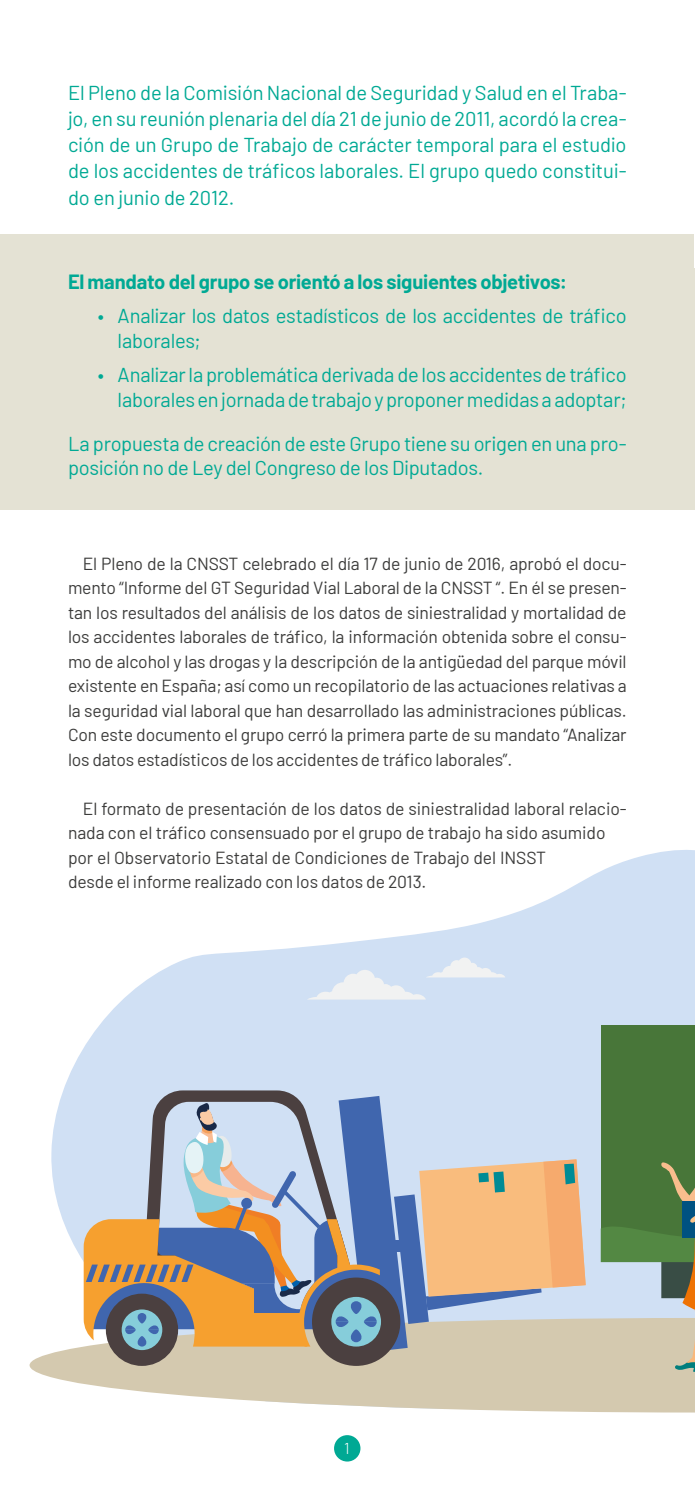
<style>
.page{position:relative;width:695px;height:1489px;background:#fff}
.page>*{position:absolute;margin:0;border:0;box-sizing:border-box;transform-origin:0 0}
.t1{font:20.12px/26.2px "Barlow";letter-spacing:-.015em;color:#00a994}
.t2{font:700 20.12px "Barlow";letter-spacing:-.015em;color:#00a994}
.t3{font:17.5px/24.5px "Barlow";letter-spacing:-.005em;color:#3c3c3b;text-align:justify}
.t4{font:300 15.75px "Barlow";color:#fff}
</style>
<div class="page">
<div style="left:0;top:234px;width:693px;height:88px;background:#e4e2d4"></div>
<div style="left:0;top:268px;width:694px;height:113px;background:#e4e2d4"></div>
<div style="left:0;top:327px;width:694px;height:113px;background:#e4e2d4"></div>
<div style="left:0;top:396px;width:694px;height:113px;background:#e4e2d4"></div>
<div style="left:334px;top:1434px;width:26px;height:27px;background:#00a994;border-radius:50%"></div>
<svg style="left:51px;top:850px;width:643px;height:467px;fill:#d0e0f4"></svg>
<svg style="left:30px;top:1317px;width:664px;height:95px;fill:#d4c9af"></svg>
<div style="left:312px;top:1277px;width:88px;height:88px;background:#4b4040;border-radius:50%"></div>
<div style="left:106px;top:1293px;width:72px;height:72px;background:#4b4040;border-radius:50%"></div>
<svg style="left:84px;top:1090px;width:501px;height:262px;background:#b4aeaa"></svg>
<svg style="left:600px;top:1025px;width:94px;height:346px;background:#719167"></svg>
<svg style="left:307px;top:957px;width:198px;height:42px"></svg>
<p class="t1" style="left:68px;top:78px;width:560px;text-align:justify">El Pleno de la Comisión Nacional de Seguridad y Salud en el Traba&shy;jo, en su reunión plenaria del día 21 de junio de 2011, acordó la crea&shy;ción de un Grupo de Trabajo de carácter temporal para el estudio de los accidentes de tráficos laborales. El grupo quedo constitui&shy;do en junio de 2012.</p>
<p class="t2" style="left:68px;top:266px;width:500px">El mandato del grupo se orientó a los siguientes objetivos:</p>
<p class="t1" style="left:118px;top:302px;width:510px;line-height:24.5px;text-indent:-20px">• Analizar los datos estadísticos de los accidentes de tráfico laborales;</p>
<p class="t1" style="left:98px;top:361px;width:530px;line-height:24.5px;text-align:right">• Analizar la problemática derivada de los accidentes de tráfico laborales en jornada de trabajo y proponer medidas a adoptar;</p>
<p class="t1" style="left:68px;top:430px;width:560px;line-height:24.5px">La propuesta de creación de este Grupo tiene su origen en una pro&shy;posición no de Ley del Congreso de los Diputados.</p>
<p class="t3" style="left:68px;top:549px;width:560px;text-indent:15px">El Pleno de la CNSST celebrado el día 17 de junio de 2016, aprobó el docu&shy;mento “Informe del GT Seguridad Vial Laboral de la CNSST “. En él se presen&shy;tan los resultados del análisis de los datos de siniestralidad y mortalidad de los accidentes laborales de tráfico, la información obtenida sobre el consu&shy;mo de alcohol y las drogas y la descripción de la antigüedad del parque móvil existente en España; así como un recopilatorio de las actuaciones relativas a la seguridad vial laboral que han desarrollado las administraciones públicas.<br>Con este documento el grupo cerró la primera parte de su mandato “Analizar los datos estadísticos de los accidentes de tráfico laborales”.</p>
<p class="t3" style="left:68px;top:794px;width:560px;text-align:left;text-indent:15px">El formato de presentación de los datos de siniestralidad laboral relacio&shy;nada con el tráfico consensuado por el grupo de trabajo ha sido asumido por el Observatorio Estatal de Condiciones de Trabajo del INSST<br>desde el informe realizado con los datos de 2013.</p>
<p class="t4" style="left:344px;top:1437px;width:7px">1</p>
</div>
